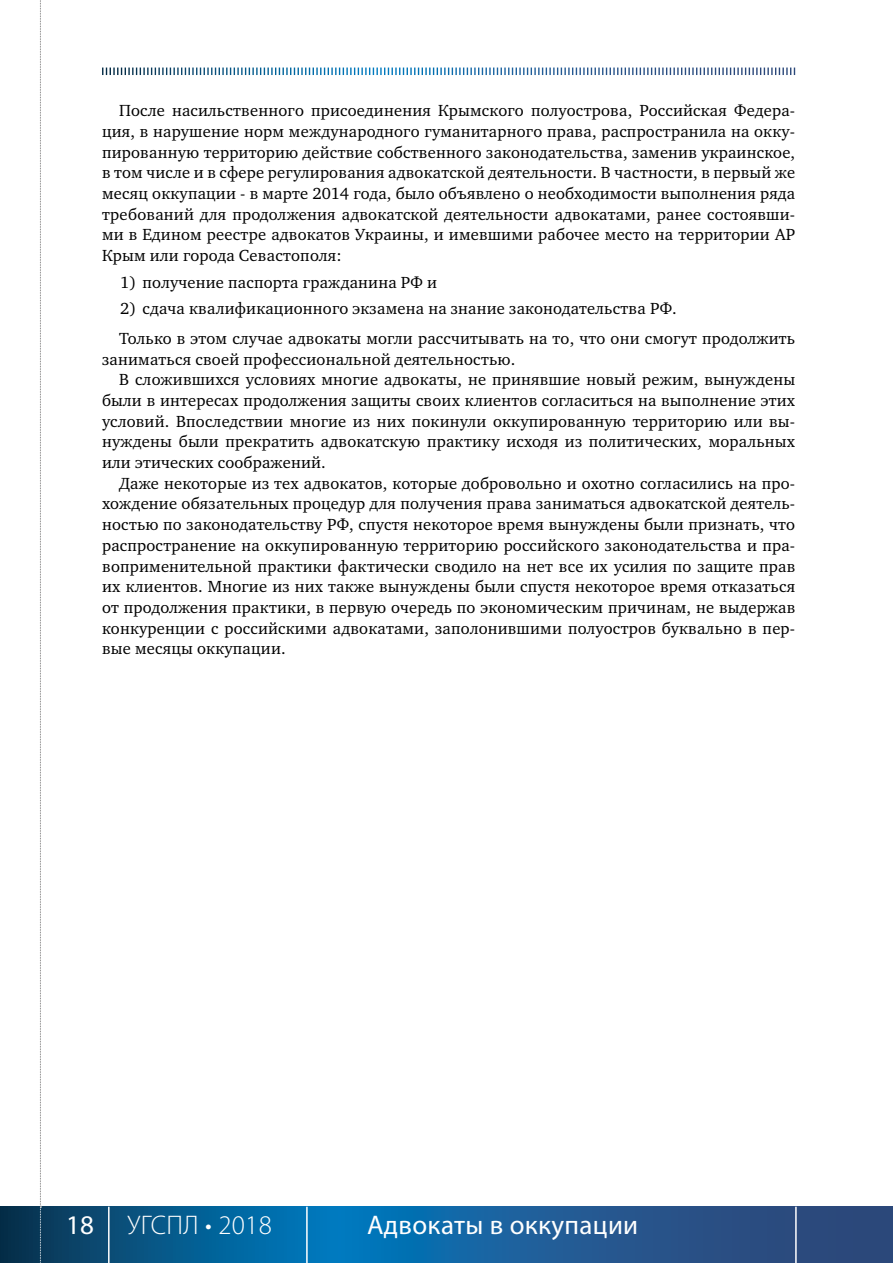
<style>
.page{position:relative;width:893px;height:1263px;background:#fff}
.page>*{position:absolute;margin:0;border:0;box-sizing:border-box;transform-origin:0 0}
.t1{font:27px "Myriad Pro";letter-spacing:.01em;color:#fff}
.t2{font:300 27px "Myriad Pro";letter-spacing:.01em;color:#fff}
.t3{font:16.5px/20.7px "Charter C";letter-spacing:.01em;color:#000;text-align:justify}
.s1{font-weight:400}
</style>
<div class="page">
<svg style="left:0;top:1207px;width:892px;height:56px;background:#14598f"></svg>
<hr style="left:108px;top:1207px;width:2px;height:56px;background:#fff">
<hr style="left:795px;top:1207px;width:2px;height:56px;background:#fff">
<hr style="left:306px;top:1207px;width:2px;height:56px;background:#fff">
<svg style="left:102px;top:68px;width:693px;height:7px"></svg>
<svg style="left:40px;top:0;width:1px;height:1263px"></svg>
<p class="t3" style="left:102px;top:100px;width:695px;text-indent:17px">После насильственного присоединения Крымского полуострова, Российская Федера&shy;ция, в нарушение норм международного гуманитарного права, распространила на окку&shy;пированную территорию действие собственного законодательства, заменив украинское, в том числе и в сфере регулирования адвокатской деятельности. В частности, в первый же месяц оккупации - в марте 2014 года, было объявлено о необходимости выполнения ряда требований для продолжения адвокатской деятельности адвокатами, ранее состоявши&shy;ми в Едином реестре адвокатов Украины, и имевшими рабочее место на территории АР Крым или города Севастополя:</p>
<p class="t3" style="left:120px;top:272px;width:319px">1) получение паспорта гражданина РФ и</p>
<p class="t3" style="left:119px;top:294px;width:678px;line-height:29.5px">2) сдача квалификационного экзамена на знание законодательства РФ.<br>Только в этом случае адвокаты могли рассчитывать на то, что они смогут продолжить</p>
<p class="t3" style="left:102px;top:349px;width:415px">заниматься своей профессиональной деятельностью.</p>
<p class="t3" style="left:119px;top:369px;width:678px">В сложившихся условиях многие адвокаты, не принявшие новый режим, вынуждены</p>
<p class="t3" style="left:102px;top:390px;width:695px">были в интересах продолжения защиты своих клиентов согласиться на выполнение этих</p>
<p class="t3" style="left:102px;top:411px;width:695px">условий. Впоследствии многие из них покинули оккупированную территорию или вы-</p>
<p class="t3" style="left:102px;top:432px;width:695px">нуждены были прекратить адвокатскую практику исходя из политических, моральных</p>
<p class="t3" style="left:102px;top:452px;width:225px">или этических соображений.</p>
<p class="t3" style="left:119px;top:473px;width:678px">Даже некоторые из тех адвокатов, которые добровольно и охотно согласились на про-</p>
<p class="t3" style="left:102px;top:494px;width:695px">хождение обязательных процедур для получения права заниматься адвокатской деятель-</p>
<p class="t3" style="left:102px;top:514px;width:695px">ностью по законодательству РФ, спустя некоторое время вынуждены были признать, что</p>
<p class="t3" style="left:102px;top:535px;width:695px">распространение на оккупированную территорию российского законодательства и пра-</p>
<p class="t3" style="left:102px;top:556px;width:695px">воприменительной практики фактически сводило на нет все их усилия по защите прав</p>
<p class="t3" style="left:102px;top:576px;width:695px">их клиентов. Многие из них также вынуждены были спустя некоторое время отказаться</p>
<p class="t3" style="left:102px;top:597px;width:695px">от продолжения практики, в первую очередь по экономическим причинам, не выдержав</p>
<p class="t3" style="left:102px;top:618px;width:695px">конкуренции с российскими адвокатами, заполонившими полуостров буквально в пер-</p>
<p class="t3" style="left:102px;top:639px;width:185px">вые месяцы оккупации.</p>
<h1 class="t2" style="left:66px;top:1208px;width:207px"><span class="s1">18</span> УГСПЛ • 2018</h1>
<h1 class="t1" style="left:367px;top:1208px;width:273px">Aдвокаты в оккупации</h1>
</div>
